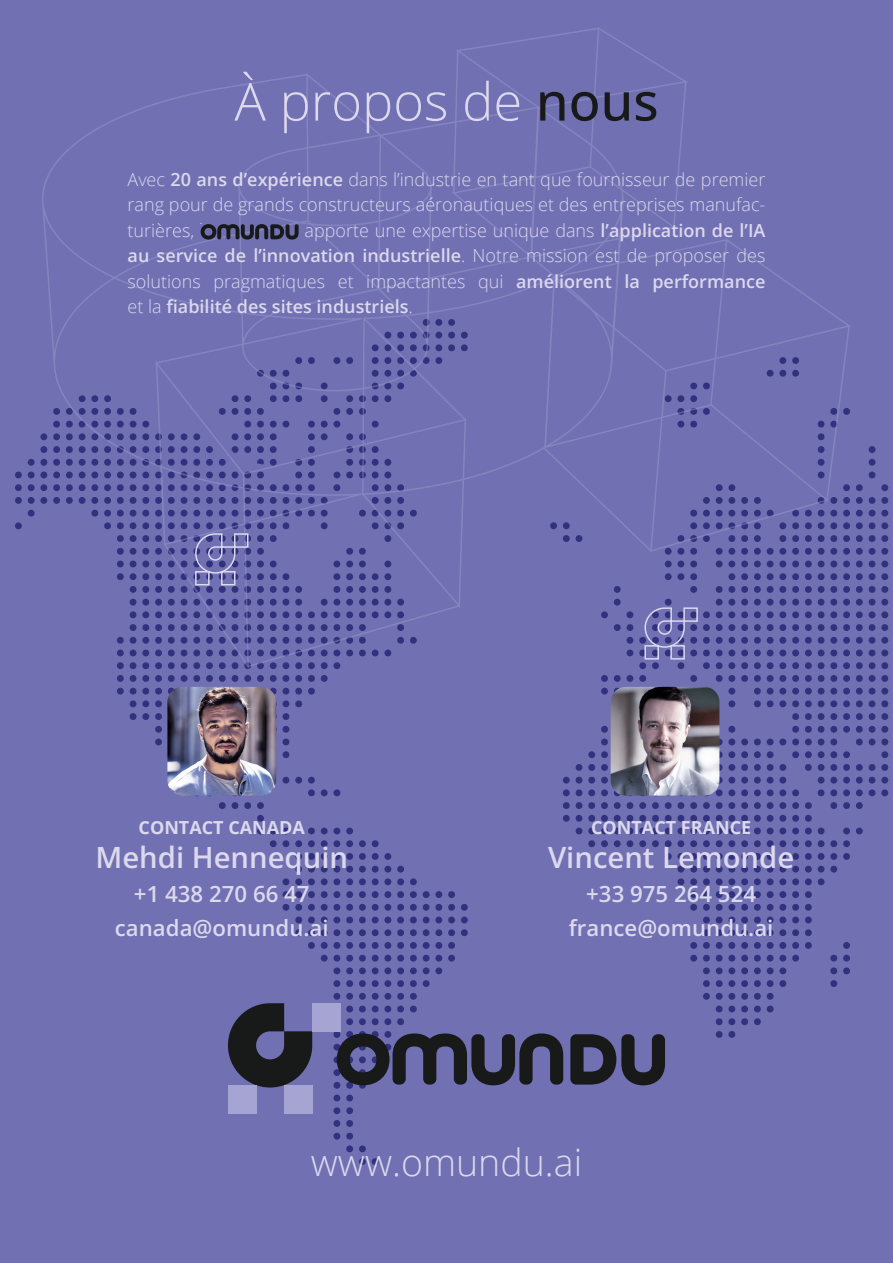
<style>
.page{position:relative;width:893px;height:1263px;background:#7070b3}
.page>*{position:absolute;margin:0;border:0;box-sizing:border-box;transform-origin:0 0}
.t1{font:300 52.5px "Open Sans";color:#dcd8ed}
.t2{font:300 37.5px "Open Sans";color:#dcd8ed}
.t3{font:600 29.25px "Open Sans";color:#dcd8ed}
.t4{font:600 22.2px/33.9px "Open Sans";color:#dcd8ed;text-align:center}
.t5{font:600 18px/25.5px "Open Sans";color:#dcd8ed;text-align:justify}
.t6{font:300 18px/25.5px "Open Sans";color:#dcd8ed;text-align:justify}
.t7{font:700 18px "Open Sans";color:#dcd8ed}
.s1{font-weight:500;color:#181919}
.s2{font-weight:600}
.s3{font-weight:300}
</style>
<div class="page">
<img style="left:16px;top:433px;width:873px;height:732px">
<img style="left:43px;top:27px;width:807px;height:641px">
<svg style="left:228px;top:1003px;width:84px;height:84px"></svg>
<div style="left:312px;top:1003px;width:28px;height:28px;background:#a6a4d2"></div>
<div style="left:284px;top:1085px;width:28px;height:28px;background:#a6a4d2"></div>
<div style="left:228px;top:1085px;width:28px;height:28px;background:#a6a4d2"></div>
<svg style="left:570px;top:1034px;width:95px;height:51px"></svg>
<svg style="left:337px;top:1033px;width:226px;height:52px"></svg>
<svg style="left:644px;top:607px;width:42px;height:41px"></svg>
<div style="left:683px;top:607px;width:15px;height:15px;border:2px solid #dcd8ed"></div>
<div style="left:670px;top:645px;width:15px;height:15px;border:2px solid #dcd8ed"></div>
<div style="left:644px;top:645px;width:15px;height:15px;border:2px solid #dcd8ed"></div>
<svg style="left:194px;top:532px;width:42px;height:42px"></svg>
<div style="left:234px;top:533px;width:14px;height:15px;border:2px solid #dcd8ed"></div>
<div style="left:221px;top:571px;width:14px;height:14px;border:2px solid #dcd8ed"></div>
<div style="left:195px;top:571px;width:15px;height:14px;border:2px solid #dcd8ed"></div>
<svg style="left:201px;top:224px;width:98px;height:16px"></svg>
<img style="left:167px;top:687px;width:109px;height:109px">
<img style="left:611px;top:687px;width:108px;height:109px">
<h1 class="t1" style="left:234px;top:66px;width:426px">À propos de <span class="s1">nous</span></h1>
<p class="t6" style="left:128px;top:166px;width:639px">Avec <span class="s2">20 ans d’expérience</span> dans l’industrie en tant que fournisseur de premier rang pour de grands constructeurs aéronautiques et des entreprises manufac&shy;turières,</p>
<p class="t5" style="left:128px;top:217px;width:639px;text-indent:177px"><span class="s3">apporte une expertise unique dans</span> l’application de l’IA au service de l’innovation industrielle<span class="s3">. Notre mission est de proposer des solutions pragmatiques et impactantes qui</span> améliorent la performance <span class="s3">et la</span> fiabilité des sites industriels<span class="s3">.</span></p>
<p class="t7" style="left:139px;top:815px;width:168px">CONTACT CANADA</p>
<h3 class="t3" style="left:95px;top:838px;width:254px">Mehdi Hennequin</h3>
<p class="t4" style="left:115px;top:877px;width:215px">+1 438 270 66 47 canada@omundu.ai</p>
<p class="t7" style="left:591px;top:815px;width:162px">CONTACT FRANCE</p>
<h3 class="t3" style="left:548px;top:838px;width:248px">Vincent Lemonde</h3>
<p class="t4" style="left:569px;top:877px;width:206px">+33 975 264 524 france@omundu.ai</p>
<h2 class="t2" style="left:311px;top:1137px;width:273px">www.omundu.ai</h2>
</div>
